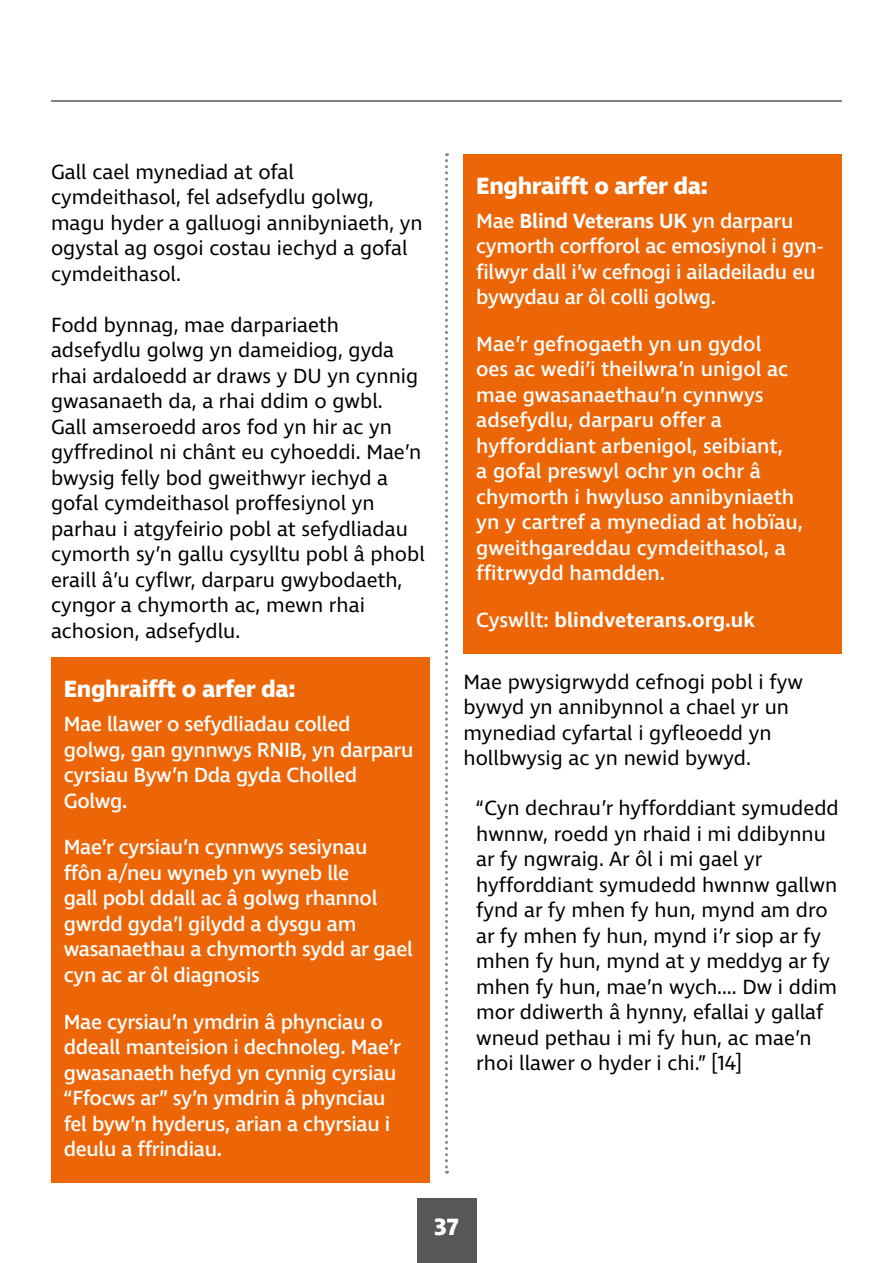
<style>
.page{position:relative;width:893px;height:1263px;background:#fff}
.page>*{position:absolute;margin:0;border:0;box-sizing:border-box;transform-origin:0 0}
.P-Box_header{font:700 24px "Ingra";letter-spacing:-.015em;color:#fff}
.P-Box_Text{font:500 21px/25.5px "Ingra";letter-spacing:-.015em;color:#fff}
.P___14pt_Body{font:21px/25.5px "Ingra";color:#000}
.P_quote{font:21px/25.5px "Ingra";color:#000}
.P-Box_Text-2{font:600 21px "Ingra";color:#fff}
.s1{font-weight:600}
.s2{font-weight:500}
</style>
<div class="page">
<div style="left:417px;top:1198px;width:59px;height:65px;background:#575756"></div>
<hr style="left:51px;top:100px;width:791px;height:2px;background:#575756">
<svg style="left:445px;top:153px;width:3px;height:1021px"></svg>
<div style="left:51px;top:658px;width:378px;height:66px;background:#ec6608"></div>
<div style="left:51px;top:694px;width:378px;height:140px;background:#ec6608"></div>
<div style="left:51px;top:817px;width:378px;height:191px;background:#ec6608"></div>
<div style="left:51px;top:991px;width:378px;height:191px;background:#ec6608"></div>
<div style="left:463px;top:154px;width:379px;height:67px;background:#ec6608"></div>
<div style="left:463px;top:190px;width:379px;height:140px;background:#ec6608"></div>
<div style="left:463px;top:314px;width:379px;height:293px;background:#ec6608"></div>
<div style="left:463px;top:590px;width:379px;height:63px;background:#ec6608"></div>
<p class="P___14pt_Body" style="left:51px;top:160px;width:373px">Gall cael mynediad at ofal cymdeithasol, fel adsefydlu golwg, magu hyder a galluogi annibyniaeth, yn ogystal ag osgoi costau iechyd a gofal cymdeithasol.</p>
<p class="P___14pt_Body" style="left:51px;top:313px;width:375px">Fodd bynnag, mae darpariaeth adsefydlu golwg yn dameidiog, gyda rhai ardaloedd ar draws y DU yn cynnig gwasanaeth da, a rhai ddim o gwbl.<br>Gall amseroedd aros fod yn hir ac yn gyffredinol ni chânt eu cyhoeddi. Mae’n bwysig felly bod gweithwyr iechyd a gofal cymdeithasol proffesiynol yn parhau i atgyfeirio pobl at sefydliadau cymorth sy’n gallu cysylltu pobl â phobl eraill â’u cyflwr, darparu gwybodaeth, cyngor a chymorth ac, mewn rhai achosion, adsefydlu.</p>
<p class="P-Box_header" style="left:64px;top:674px;width:233px">Enghraifft o arfer da:</p>
<p class="P-Box_Text" style="left:64px;top:712px;width:351px">Mae llawer o sefydliadau colled golwg, gan gynnwys RNIB, yn darparu cyrsiau Byw’n Dda gyda Cholled<br>Golwg.</p>
<p class="P-Box_Text" style="left:64px;top:836px;width:350px">Mae’r cyrsiau’n cynnwys sesiynau<br>ffôn a/neu wyneb yn wyneb lle<br>gall pobl ddall ac â golwg rhannol gwrdd gyda’I gilydd a dysgu am wasanaethau a chymorth sydd ar gael cyn ac ar ôl diagnosis</p>
<p class="P-Box_Text" style="left:64px;top:1010px;width:339px">Mae cyrsiau’n ymdrin â phynciau o ddeall manteision i dechnoleg. Mae’r gwasanaeth hefyd yn cynnig cyrsiau “Ffocws ar” sy’n ymdrin â phynciau fel byw’n hyderus, arian a chyrsiau i deulu a ffrindiau.</p>
<p class="P-Box_header" style="left:476px;top:170px;width:233px">Enghraifft o arfer da:</p>
<p class="P-Box_Text" style="left:476px;top:209px;width:349px">Mae <span class="s1">Blind Veterans UK</span> yn darparu cymorth corfforol ac emosiynol i gyn&shy;filwyr dall i’w cefnogi i ailadeiladu eu bywydau ar ôl colli golwg.</p>
<p class="P-Box_Text" style="left:476px;top:332px;width:328px">Mae’r gefnogaeth yn un gydol<br>oes ac wedi’i theilwra’n unigol ac mae gwasanaethau’n cynnwys adsefydlu, darparu offer a hyfforddiant arbenigol, seibiant,<br>a gofal preswyl ochr yn ochr â chymorth i hwyluso annibyniaeth yn y cartref a mynediad at hobïau, gweithgareddau cymdeithasol, a ffitrwydd hamdden.</p>
<p class="P-Box_Text-2" style="left:476px;top:607px;width:280px"><span class="s2">Cyswllt:</span> blindveterans.org.uk</p>
<p class="P___14pt_Body" style="left:463px;top:670px;width:341px">Mae pwysigrwydd cefnogi pobl i fyw bywyd yn annibynnol a chael yr un mynediad cyfartal i gyfleoedd yn hollbwysig ac yn newid bywyd.</p>
<p class="P_quote" style="left:476px;top:796px;width:364px">“Cyn dechrau’r hyfforddiant symudedd hwnnw, roedd yn rhaid i mi ddibynnu ar fy ngwraig. Ar ôl i mi gael yr hyfforddiant symudedd hwnnw gallwn fynd ar fy mhen fy hun, mynd am dro ar fy mhen fy hun, mynd i’r siop ar fy mhen fy hun, mynd at y meddyg ar fy mhen fy hun, mae’n wych…. Dw i ddim mor ddiwerth â hynny, efallai y gallaf wneud pethau i mi fy hun, ac mae’n rhoi llawer o hyder i chi.” [14]</p>
<p class="P-Box_header" style="left:434px;top:1211px;width:26px">37</p>
</div>
